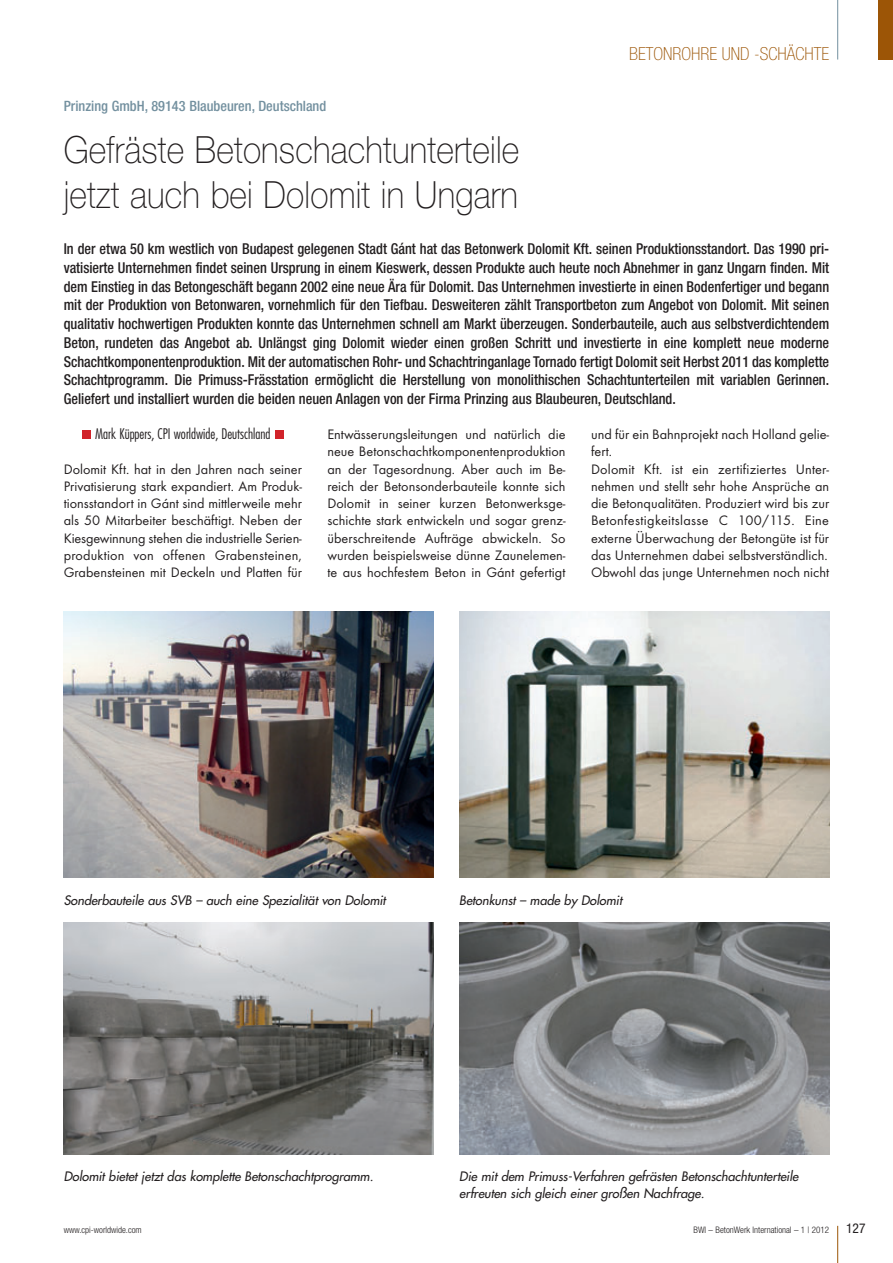
<style>
.page{position:relative;width:893px;height:1263px;background:#fff}
.page>*{position:absolute;margin:0;border:0;box-sizing:border-box;transform-origin:0 0}
.t1{font:100 37.5px/45px "Helvetica Neue";letter-spacing:.005em;color:#231f20;scale:.9 1}
.t2{font:100 condensed 18px "Helvetica Neue";color:#9c5506}
.t3{font:500 condensed 15px/18.8px "Helvetica Neue";color:#231f20;text-align:justify;scale:.95 1}
.t4{font:14.25px/17.2px "Futura T";color:#231f20;text-align:justify}
.t5{font:500 condensed 14.25px "Helvetica Neue";color:#73909f}
.t6{font:300 condensed 14.25px "Futura";color:#231f20}
.t7{font:condensed 13.5px "Helvetica Neue";color:#231f20}
.t8{font:italic 12.75px/17.2px "Futura";letter-spacing:-.005em;color:#231f20}
.t9{font:300 condensed 9px "Helvetica Neue";color:#231f20}
</style>
<div class="page">
<hr style="left:837px;top:1226px;width:1px;height:37px;background:#9c5506">
<hr style="left:837px;top:0;width:1px;height:60px;background:#73909f">
<div style="left:878px;top:0;width:15px;height:60px;background:#9c5506"></div>
<div style="left:275px;top:430px;width:9px;height:9px;background:#d1232a"></div>
<div style="left:82px;top:430px;width:9px;height:9px;background:#d1232a"></div>
<img style="left:64px;top:612px;width:370px;height:265px">
<img style="left:459px;top:612px;width:370px;height:265px">
<img style="left:64px;top:922px;width:370px;height:232px">
<img style="left:459px;top:922px;width:370px;height:233px">
<p class="t5" style="left:64px;top:101px;width:264px">Prinzing GmbH, 89143 Blaubeuren, Deutschland</p>
<h1 class="t1" style="left:64px;top:130px;width:508px">Gefräste Betonschachtunterteile jetzt auch bei Dolomit in Ungarn</h1>
<p class="t2" style="left:629px;top:47px;width:202px">BETONROHRE UND -SCHÄCHTE</p>
<p class="t3" style="left:64px;top:241px;width:807px">In der etwa 50 km westlich von Budapest gelegenen Stadt Gánt hat das Betonwerk Dolomit Kft. seinen Produktionsstandort. Das 1990 pri&shy;va ti sierte Unternehmen findet seinen Ursprung in einem Kieswerk, dessen Produkte auch heute noch Abnehmer in ganz Ungarn finden. Mit dem Einstieg in das Betongeschäft begann 2002 eine neue Ära für Dolomit. Das Unternehmen investierte in einen Bodenfertiger und begann mit der Produktion von Betonwaren, vornehmlich für den Tiefbau. Desweiteren zählt Transportbeton zum Angebot von Dolomit. Mit seinen qualitativ hochwertigen Produkten konnte das Unternehmen schnell am Markt überzeugen. Sonderbauteile, auch aus selbstverdichtendem Beton, rundeten das Angebot ab. Unlängst ging Dolomit wieder einen großen Schritt und investierte in eine komplett neue moderne Schachtkomponentenproduktion. Mit der automatischen Rohr- und Schachtringanlage Tornado fertigt Dolomit seit Herbst 2011 das komplette Schachtprogramm. Die Primuss-Frässtation ermöglicht die Herstellung von monolithischen Schachtunterteilen mit variablen Gerinnen.<br>Geliefert und installiert wurden die beiden neuen Anlagen von der Firma Prinzing aus Blaubeuren, Deutschland.</p>
<p class="t6" style="left:95px;top:428px;width:177px">Mark Küppers, CPI worldwide, Deutschland</p>
<p class="t4" style="left:64px;top:461px;width:240px">Dolomit Kft. hat in den Jahren nach seiner Privatisierung stark expandiert. Am Produk - tions standort in Gánt sind mittlerweile mehr als 50 Mitarbeiter beschäftigt. Neben der Kiesgewinnung stehen die industrielle Serien&shy;produktion von offenen Grabensteinen, Grabensteinen mit Deckeln und Platten für</p>
<p class="t4" style="left:327px;top:427px;width:240px">Entwässerungsleitungen und natürlich die neue Betonschachtkomponentenproduktion an der Tagesordnung. Aber auch im Be - reich der Betonsonderbauteile konnte sich Dolomit in seiner kurzen Betonwerksge - schich te stark entwickeln und sogar grenz&shy;überschreitende Aufträge abwickeln. So wur den beispielsweise dünne Zaunele men - te aus hochfestem Beton in Gánt gefertigt</p>
<p class="t4" style="left:591px;top:427px;width:240px;text-align:left">und für ein Bahnprojekt nach Holland gelie&shy;fert.<br>Dolomit Kft. ist ein zertifiziertes Unter - nehmen und stellt sehr hohe Ansprüche an die Betonqualitäten. Produziert wird bis zur Betonfestigkeitslasse C 100/115. Eine externe Überwachung der Betongüte ist für das Unternehmen dabei selbstverständlich.<br>Obwohl das junge Unternehmen noch nicht</p>
<p class="t8" style="left:64px;top:892px;width:326px">Sonderbauteile aus SVB – auch eine Spezialität von Dolomit</p>
<p class="t8" style="left:459px;top:892px;width:167px">Betonkunst – made by Dolomit</p>
<p class="t8" style="left:64px;top:1168px;width:313px">Dolomit bietet jetzt das komplette Betonschachtprogramm.</p>
<p class="t8" style="left:459px;top:1168px;width:343px">Die mit dem Primuss-Verfahren gefrästen Betonschachtunterteile erfreuten sich gleich einer großen Nachfrage.</p>
<p class="t9" style="left:64px;top:1226px;width:79px">www.cpi-worldwide.com</p>
<p class="t9" style="left:694px;top:1226px;width:137px">BWI – BetonWerk International – 1 | 2012</p>
<p class="t7" style="left:846px;top:1223px;width:21px">127</p>
</div>
